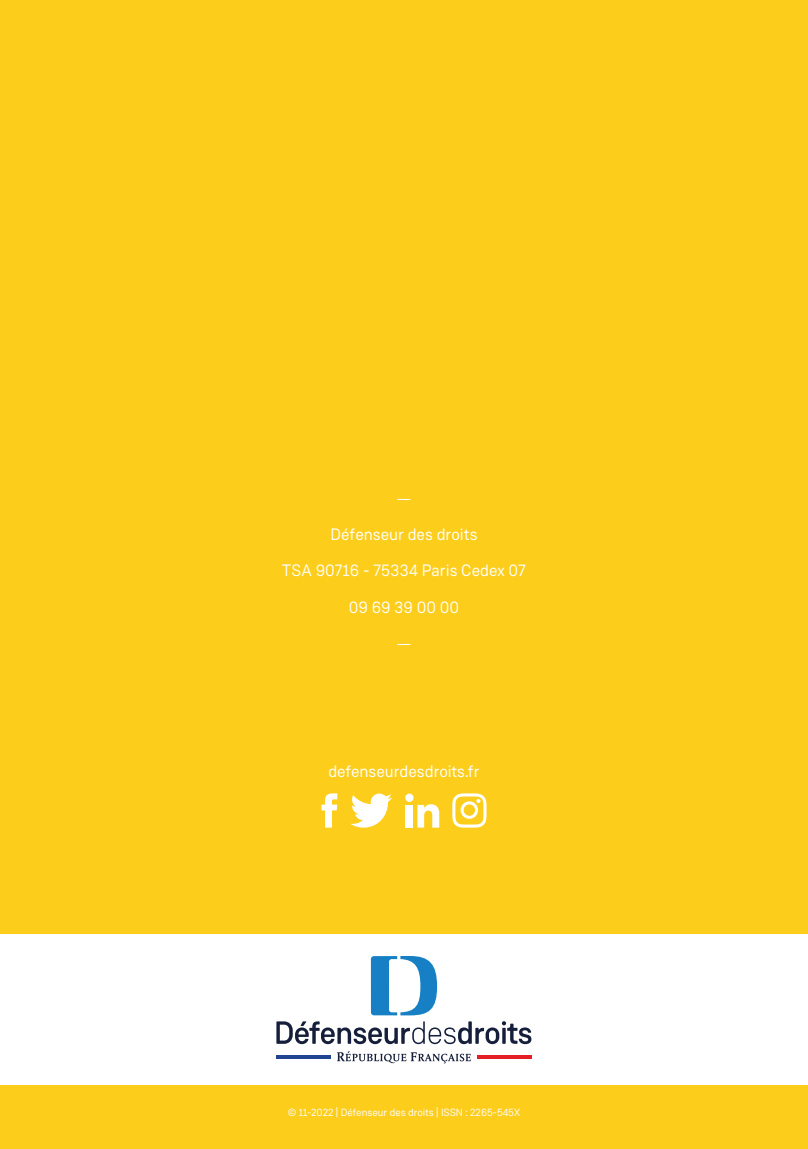
<style>
.page{position:relative;width:808px;height:1149px;background:#fff}
.page>*{position:absolute;margin:0;border:0;box-sizing:border-box;transform-origin:0 0}
.t1{font:16.5px "Weissenhof Grotesk";color:#fff}
.t2{font:15px "Weissenhof Grotesk";color:#fff}
.t3{font:10.5px "Weissenhof Grotesk";color:#fff}
</style>
<div class="page">
<div style="left:0;top:0;width:808px;height:1148px;background:#fdcd1c"></div>
<div style="left:0;top:934px;width:808px;height:150px;background:#fff"></div>
<svg style="left:337px;top:1051px;width:134px;height:12px"></svg>
<hr style="left:276px;top:1055px;width:55px;height:3px;background:#1e4492">
<hr style="left:477px;top:1055px;width:54px;height:3px;background:#e41e25">
<svg style="left:276px;top:956px;width:255px;height:87px"></svg>
<svg style="left:452px;top:793px;width:34px;height:34px"></svg>
<svg style="left:321px;top:793px;width:16px;height:34px"></svg>
<svg style="left:350px;top:793px;width:42px;height:34px"></svg>
<div style="left:406px;top:804px;width:7px;height:23px;background:#fff"></div>
<div style="left:405px;top:793px;width:8px;height:8px;background:#fff;border-radius:50%"></div>
<svg style="left:417px;top:804px;width:22px;height:23px"></svg>
<p class="t2" style="left:396px;top:494px;width:16px">—</p>
<p class="t1" style="left:331px;top:528px;width:148px">Défenseur des droits</p>
<p class="t1" style="left:282px;top:564px;width:246px">TSA 90716 - 75334 Paris Cedex 07</p>
<p class="t1" style="left:349px;top:600px;width:112px">09 69 39 00 00</p>
<p class="t2" style="left:396px;top:638px;width:16px">—</p>
<p class="t1" style="left:328px;top:765px;width:153px">defenseurdesdroits.fr</p>
<p class="t3" style="left:288px;top:1108px;width:234px">© 11-2022 | Défenseur des droits | ISSN : 2265-545X</p>
</div>
